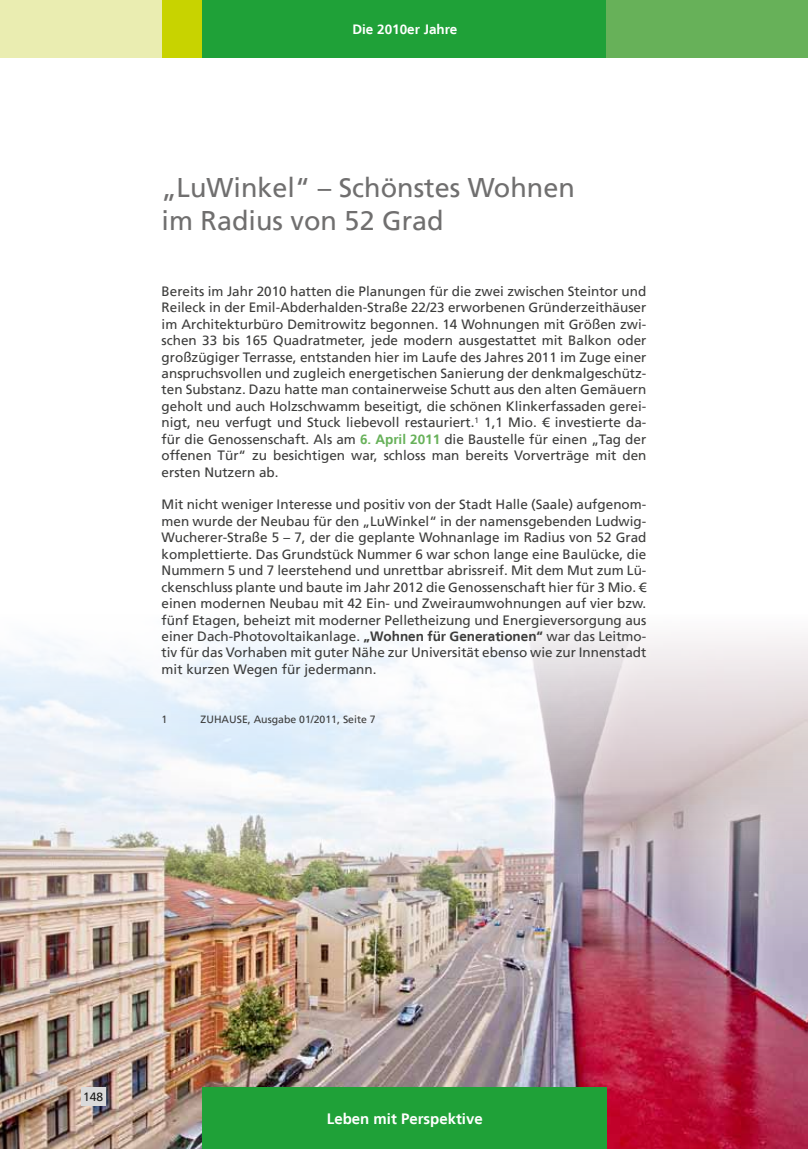
<style>
.page{position:relative;width:808px;height:1149px;background:#fff}
.page>*{position:absolute;margin:0;border:0;box-sizing:border-box;transform-origin:0 0}
.t1{font:27px/32.8px "Frutiger LT";color:#706f6f}
.t2{font:700 15px "Frutiger LT";color:#fff}
.t3{font:13.5px/16.5px "Frutiger LT";color:#3c3c3b;text-align:justify}
.t4{font:700 13.5px "Frutiger LT";color:#fff}
.t5{font:12px "Frutiger LT";color:#1d1d1b}
.t6{font:10.5px "Frutiger LT";color:#3c3c3b}
.s1{font-weight:700;color:#67b159}
.s2{font-weight:700}
</style>
<div class="page">
<img style="left:0;top:628px;width:808px;height:520px">
<div style="left:202px;top:0;width:404px;height:58px;background:#1fa138"></div>
<div style="left:0;top:0;width:163px;height:58px;background:#eaedb1"></div>
<div style="left:162px;top:0;width:40px;height:58px;background:#c8d300"></div>
<div style="left:606px;top:0;width:202px;height:58px;background:#67b159"></div>
<div style="left:202px;top:1087px;width:404px;height:61px;background:#1fa138"></div>
<div style="left:81px;top:1087px;width:24px;height:18px;background:#dadada"></div>
<p class="t4" style="left:352px;top:21px;width:106px">Die 2010er Jahre</p>
<h1 class="t1" style="left:162px;top:171px;width:415px">„LuWinkel“ – Schönstes Wohnen im Radius von 52 Grad</h1>
<p class="t3" style="left:162px;top:283px;width:486px">Bereits im Jahr 2010 hatten die Planungen für die zwei zwischen Steintor und Reileck in der Emil-Abderhalden-Straße 22/23 erworbenen Gründerzeithäuser im Architekturbüro Demitrowitz begonnen. 14 Wohnungen mit Größen zwi&shy;schen 33 bis 165 Quadratmeter, jede modern ausgestattet mit Balkon oder großzügiger Terrasse, entstanden hier im Laufe des Jahres 2011 im Zuge einer anspruchsvollen und zugleich energetischen Sanierung der denkmalgeschütz&shy;ten Substanz. Dazu hatte man containerweise Schutt aus den alten Gemäuern geholt und auch Holzschwamm beseitigt, die schönen Klinkerfassaden gerei&shy;nigt, neu verfugt und Stuck liebevoll restauriert.<sup>1</sup> 1,1 Mio. € investierte da&shy;für die Genossenschaft. Als am <span class="s1">6. April 2011</span> die Baustelle für einen „Tag der offenen Tür“ zu besichtigen war, schloss man bereits Vorverträge mit den ersten Nutzern ab.</p>
<p class="t3" style="left:162px;top:496px;width:486px">Mit nicht weniger Interesse und positiv von der Stadt Halle (Saale) aufgenom&shy;men wurde der Neubau für den „LuWinkel“ in der namensgebenden Ludwig-Wucherer-Straße 5 – 7, der die geplante Wohnanlage im Radius von 52 Grad komplettierte. Das Grundstück Nummer 6 war schon lange eine Baulücke, die Nummern 5 und 7 leerstehend und unrettbar abrissreif. Mit dem Mut zum Lü&shy;ckenschluss plante und baute im Jahr 2012 die Genossenschaft hier für 3 Mio. € einen modernen Neubau mit 42 Ein- und Zweiraumwohnungen auf vier bzw. fünf Etagen, beheizt mit moderner Pelletheizung und Energieversorgung aus einer Dach-Photovoltaikanlage. <span class="s2">„Wohnen für Generationen“</span> war das Leitmo&shy;tiv für das Vorhaben mit guter Nähe zur Universität ebenso wie zur Innenstadt mit kurzen Wegen für jedermann.</p>
<p class="t6" style="left:162px;top:713px;width:7px">1</p>
<p class="t6" style="left:201px;top:713px;width:177px">ZUHAUSE, Ausgabe 01/2011, Seite 7</p>
<p class="t5" style="left:83px;top:1089px;width:22px">148</p>
<p class="t2" style="left:327px;top:1109px;width:157px">Leben mit Perspektive</p>
</div>
